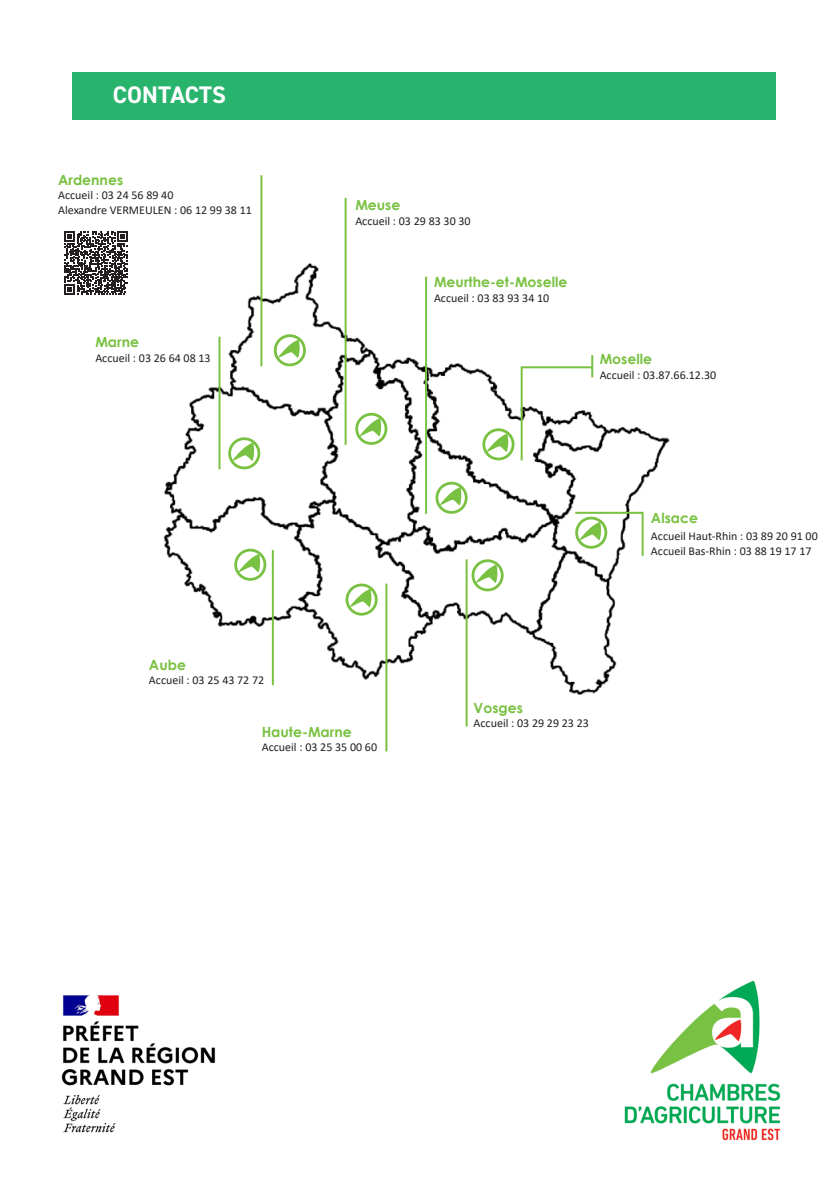
<style>
.page{position:relative;width:840px;height:1191px;background:#fff}
.page>*{position:absolute;margin:0;border:0;box-sizing:border-box;transform-origin:0 0}
.TITRE{font:700 24px "DIN2014";letter-spacing:.005em;color:#fff}
.t1{font:700 14px "Century Gothic";color:#79c142}
.t2{font:12px "Calibri";color:#231f20}
</style>
<div class="page">
<img style="left:86px;top:238px;width:584px;height:485px">
<div style="left:72px;top:72px;width:703px;height:47px;background:#28b46d"></div>
<div style="left:274px;top:334px;width:32px;height:32px;border:3px solid #79c142;border-radius:50%"></div>
<svg style="left:278px;top:339px;width:21px;height:19px"></svg>
<div style="left:228px;top:437px;width:32px;height:32px;border:3px solid #79c142;border-radius:50%"></div>
<svg style="left:232px;top:442px;width:22px;height:19px"></svg>
<div style="left:234px;top:549px;width:32px;height:32px;border:3px solid #79c142;border-radius:50%"></div>
<svg style="left:238px;top:554px;width:22px;height:18px"></svg>
<div style="left:345px;top:583px;width:32px;height:32px;border:3px solid #79c142;border-radius:50%"></div>
<svg style="left:349px;top:589px;width:22px;height:18px"></svg>
<div style="left:471px;top:559px;width:32px;height:32px;border:3px solid #79c142;border-radius:50%"></div>
<svg style="left:475px;top:564px;width:22px;height:19px"></svg>
<div style="left:575px;top:516px;width:32px;height:33px;border:3px solid #79c142;border-radius:50%"></div>
<svg style="left:579px;top:522px;width:21px;height:18px"></svg>
<div style="left:435px;top:482px;width:32px;height:32px;border:3px solid #79c142;border-radius:50%"></div>
<svg style="left:439px;top:487px;width:22px;height:18px"></svg>
<div style="left:482px;top:428px;width:32px;height:32px;border:3px solid #79c142;border-radius:50%"></div>
<svg style="left:486px;top:434px;width:22px;height:18px"></svg>
<hr style="left:260px;top:175px;width:2px;height:191px;background:#79c142">
<hr style="left:218px;top:337px;width:2px;height:132px;background:#79c142">
<hr style="left:344px;top:198px;width:2px;height:247px;background:#79c142">
<div style="left:355px;top:413px;width:32px;height:32px;border:3px solid #79c142;border-radius:50%"></div>
<svg style="left:359px;top:418px;width:22px;height:18px"></svg>
<hr style="left:425px;top:277px;width:2px;height:237px;background:#79c142">
<hr style="left:520px;top:366px;width:2px;height:94px;background:#79c142">
<hr style="left:591px;top:355px;width:2px;height:22px;background:#79c142">
<hr style="left:521px;top:366px;width:71px;height:2px;background:#79c142">
<hr style="left:575px;top:512px;width:67px;height:2px;background:#79c142">
<hr style="left:641px;top:512px;width:2px;height:44px;background:#79c142">
<hr style="left:465px;top:559px;width:2px;height:167px;background:#79c142">
<hr style="left:385px;top:583px;width:2px;height:168px;background:#79c142">
<hr style="left:272px;top:550px;width:2px;height:135px;background:#79c142">
<svg style="left:64px;top:231px;width:64px;height:63px"></svg>
<img style="left:624px;top:980px;width:157px;height:161px">
<img style="left:61px;top:995px;width:155px;height:138px">
<p class="TITRE" style="left:113px;top:79px;width:115px">CONTACTS</p>
<p class="t1" style="left:58px;top:169px;width:66px">Ardennes</p>
<p class="t2" style="left:58px;top:187px;width:117px">Accueil : 03 24 56 89 40</p>
<p class="t2" style="left:58px;top:201px;width:195px">Alexandre VERMEULEN : 06 12 99 38 11</p>
<p class="t1" style="left:95px;top:331px;width:45px">Marne</p>
<p class="t2" style="left:95px;top:349px;width:117px">Accueil : 03 26 64 08 13</p>
<p class="t1" style="left:355px;top:194px;width:47px">Meuse</p>
<p class="t2" style="left:355px;top:212px;width:117px">Accueil : 03 29 83 30 30</p>
<p class="t1" style="left:434px;top:271px;width:135px">Meurthe-et-Moselle</p>
<p class="t2" style="left:434px;top:289px;width:117px">Accueil : 03 83 93 34 10</p>
<p class="t1" style="left:599px;top:348px;width:54px">Moselle</p>
<p class="t2" style="left:599px;top:366px;width:118px">Accueil : 03.87.66.12.30</p>
<p class="t1" style="left:149px;top:654px;width:38px">Aube</p>
<p class="t2" style="left:149px;top:672px;width:117px">Accueil : 03 25 43 72 72</p>
<p class="t1" style="left:261px;top:721px;width:91px">Haute-Marne</p>
<p class="t2" style="left:261px;top:739px;width:117px">Accueil : 03 25 35 00 60</p>
<p class="t1" style="left:473px;top:697px;width:51px">Vosges</p>
<p class="t2" style="left:473px;top:714px;width:117px">Accueil : 03 29 29 23 23</p>
<p class="t1" style="left:650px;top:507px;width:49px">Alsace</p>
<p class="t2" style="left:650px;top:528px;width:168px">Accueil Haut-Rhin : 03 89 20 91 00</p>
<p class="t2" style="left:650px;top:542px;width:162px">Accueil Bas-Rhin : 03 88 19 17 17</p>
</div>
